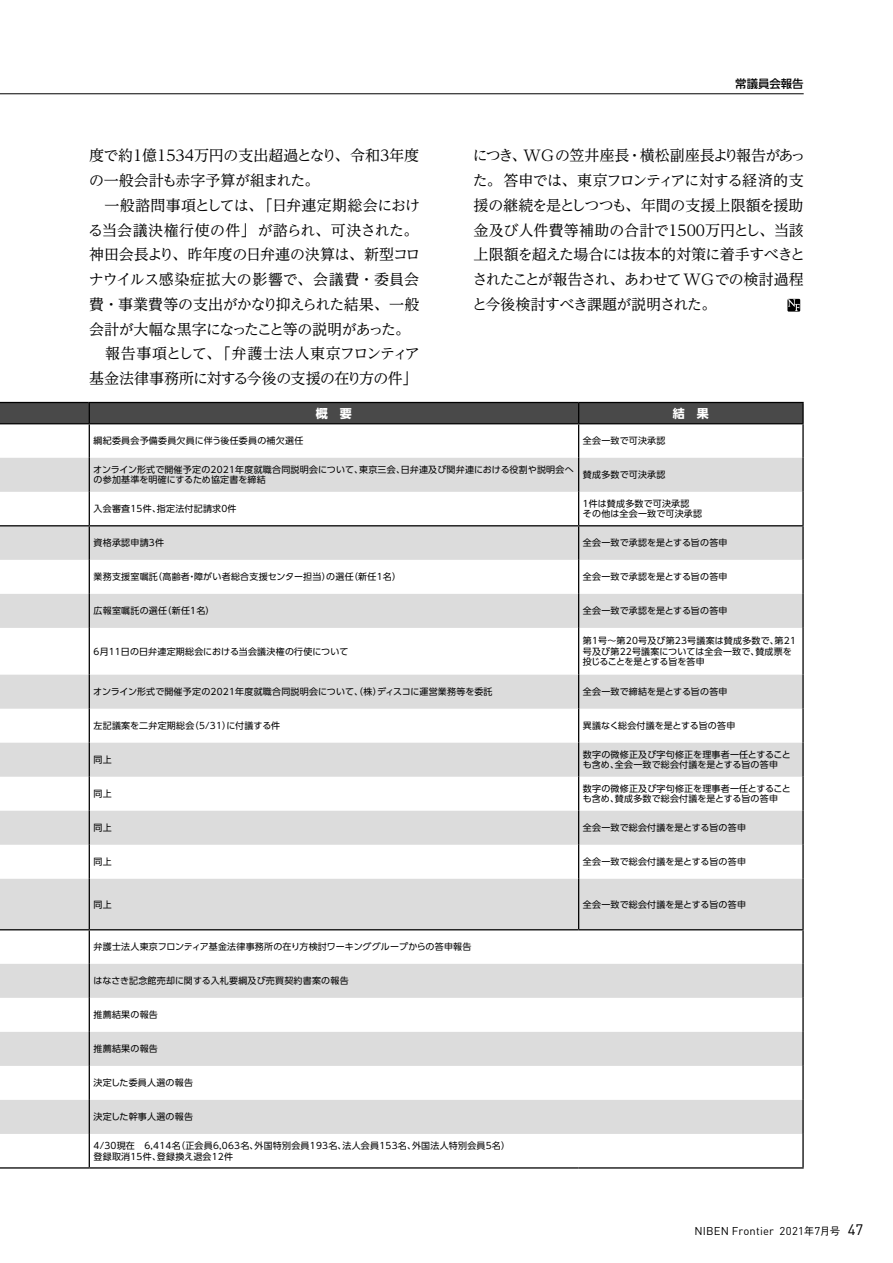
<style>
.page{position:relative;width:893px;height:1263px;background:#fff}
.page>*{position:absolute;margin:0;border:0;box-sizing:border-box;transform-origin:0 0}
.t1{font:15px/24.8px "UD Reimin Pr 6 N";letter-spacing:-.02em;color:#000}
.t2{font:700 12px "UD Shin Go Pro";color:#fff}
.t3{font:500 11.4px "UD Shin Go Pr 6 N";color:#000}
.t4{font:11.25px "DIN";letter-spacing:.015em;color:#000}
.t5{font:9px/10.5px "UD Shin Go Pro";letter-spacing:.025em;color:#000}
.s1{font-family:"Gothic BBB Pro";font-weight:500;font-size:10.5px}
.s2{font-size:15px}
</style>
<div class="page">
<div style="left:0;top:458px;width:802px;height:34px;background:#dcdcdc"></div>
<svg style="left:0;top:526px;width:802px;height:608px;fill:#dcdcdc"></svg>
<hr style="left:89px;top:930px;width:1px;height:34px;background:#000">
<hr style="left:89px;top:964px;width:1px;height:34px;background:#000">
<hr style="left:89px;top:998px;width:1px;height:34px;background:#000">
<hr style="left:89px;top:1032px;width:1px;height:34px;background:#000">
<hr style="left:89px;top:1066px;width:1px;height:34px;background:#000">
<hr style="left:89px;top:1100px;width:1px;height:34px;background:#000">
<hr style="left:89px;top:1134px;width:1px;height:33px;background:#000">
<hr style="left:579px;top:402px;width:225px;height:1px;background:#000">
<hr style="left:802px;top:403px;width:2px;height:20px;background:#000">
<hr style="left:579px;top:423px;width:225px;height:1px;background:#000">
<hr style="left:802px;top:424px;width:2px;height:34px;background:#000">
<hr style="left:802px;top:458px;width:2px;height:34px;background:#000">
<hr style="left:802px;top:492px;width:2px;height:33px;background:#000">
<hr style="left:0;top:525px;width:89px;height:1px;background:#000">
<hr style="left:89px;top:525px;width:490px;height:1px;background:#000">
<hr style="left:579px;top:525px;width:225px;height:1px;background:#000">
<hr style="left:802px;top:526px;width:2px;height:34px;background:#000">
<hr style="left:802px;top:560px;width:2px;height:34px;background:#000">
<hr style="left:802px;top:594px;width:2px;height:34px;background:#000">
<hr style="left:802px;top:628px;width:2px;height:47px;background:#000">
<hr style="left:802px;top:675px;width:2px;height:34px;background:#000">
<hr style="left:802px;top:709px;width:2px;height:34px;background:#000">
<hr style="left:802px;top:743px;width:2px;height:34px;background:#000">
<hr style="left:802px;top:777px;width:2px;height:34px;background:#000">
<hr style="left:802px;top:811px;width:2px;height:34px;background:#000">
<hr style="left:802px;top:845px;width:2px;height:34px;background:#000">
<hr style="left:802px;top:879px;width:2px;height:50px;background:#000">
<hr style="left:0;top:929px;width:89px;height:1px;background:#000">
<hr style="left:579px;top:929px;width:225px;height:1px;background:#000">
<hr style="left:802px;top:930px;width:2px;height:34px;background:#000">
<hr style="left:802px;top:964px;width:2px;height:34px;background:#000">
<hr style="left:802px;top:998px;width:2px;height:34px;background:#000">
<hr style="left:802px;top:1032px;width:2px;height:34px;background:#000">
<hr style="left:802px;top:1066px;width:2px;height:34px;background:#000">
<hr style="left:802px;top:1100px;width:2px;height:34px;background:#000">
<hr style="left:802px;top:1134px;width:2px;height:33px;background:#000">
<hr style="left:0;top:1167px;width:89px;height:1px;background:#000">
<hr style="left:89px;top:1167px;width:490px;height:1px;background:#000">
<hr style="left:579px;top:1167px;width:225px;height:1px;background:#000">
<svg style="left:0;top:402px;width:803px;height:22px;background:#424242"></svg>
<hr style="left:89px;top:424px;width:1px;height:34px;background:#000">
<hr style="left:578px;top:424px;width:1px;height:34px;background:#000">
<hr style="left:89px;top:458px;width:1px;height:34px;background:#000">
<hr style="left:578px;top:458px;width:1px;height:34px;background:#000">
<hr style="left:89px;top:492px;width:1px;height:33px;background:#000">
<hr style="left:578px;top:492px;width:1px;height:33px;background:#000">
<hr style="left:89px;top:526px;width:1px;height:34px;background:#000">
<hr style="left:578px;top:526px;width:1px;height:34px;background:#000">
<hr style="left:89px;top:560px;width:1px;height:34px;background:#000">
<hr style="left:578px;top:560px;width:1px;height:34px;background:#000">
<hr style="left:89px;top:594px;width:1px;height:34px;background:#000">
<hr style="left:578px;top:594px;width:1px;height:34px;background:#000">
<hr style="left:89px;top:628px;width:1px;height:47px;background:#000">
<hr style="left:578px;top:628px;width:1px;height:47px;background:#000">
<hr style="left:89px;top:675px;width:1px;height:34px;background:#000">
<hr style="left:578px;top:675px;width:1px;height:34px;background:#000">
<hr style="left:89px;top:709px;width:1px;height:34px;background:#000">
<hr style="left:578px;top:709px;width:1px;height:34px;background:#000">
<hr style="left:89px;top:743px;width:1px;height:34px;background:#000">
<hr style="left:578px;top:743px;width:1px;height:34px;background:#000">
<hr style="left:89px;top:777px;width:1px;height:34px;background:#000">
<hr style="left:578px;top:777px;width:1px;height:34px;background:#000">
<hr style="left:89px;top:811px;width:1px;height:34px;background:#000">
<hr style="left:578px;top:811px;width:1px;height:34px;background:#000">
<hr style="left:89px;top:845px;width:1px;height:34px;background:#000">
<hr style="left:578px;top:845px;width:1px;height:34px;background:#000">
<hr style="left:89px;top:879px;width:1px;height:50px;background:#000">
<hr style="left:578px;top:879px;width:1px;height:50px;background:#000">
<hr style="left:89px;top:929px;width:490px;height:1px;background:#000">
<svg style="left:787px;top:299px;width:13px;height:13px"></svg>
<svg style="left:788px;top:299px;width:11px;height:12px"></svg>
<hr style="left:0;top:94px;width:804px;height:1px;background:#000">
<p class="t3" style="left:735px;top:74px;width:70px">常議員会報告</p>
<p class="t1" style="left:88px;top:143px;width:334px">度で約1億1534万円の支出超過となり、令和3年度の一般会計も赤字予算が組まれた。<br>　一般諮問事項としては、「日弁連定期総会における当会議決権行使の件」が諮られ、可決された。神田会長より、昨年度の日弁連の決算は、新型コロナウイルス感染症拡大の影響で、会議費・委員会費・事業費等の支出がかなり抑えられた結果、一般会計が大幅な黒字になったこと等の説明があった。　報告事項として、「弁護士法人東京フロンティア基金法律事務所に対する今後の支援の在り方の件」</p>
<h1 class="t1" style="left:472px;top:143px;width:335px;text-align:justify">につき、WGの笠井座長・横松副座長より報告があった。答申では、東京フロンティアに対する経済的支援の継続を是としつつも、年間の支援上限額を援助金及び人件費等補助の合計で1500万円とし、当該上限額を超えた場合には抜本的対策に着手すべきとされたことが報告され、あわせてWGでの検討過程と今後検討すべき課題が説明された。　　　　</h1>
<h2 class="t2" style="left:316px;top:403px;width:37px">概　要</h2>
<h2 class="t2" style="left:673px;top:403px;width:37px">結　果</h2>
<p class="t5" style="left:94px;top:435px;width:211px">綱紀委員会予備委員欠員に伴う後任委員の補欠選任</p>
<p class="t5" style="left:583px;top:435px;width:84px">全会一致で可決承認</p>
<p class="t5" style="left:93px;top:464px;width:482px">オンライン形式で開催予定の2021年度就職合同説明会について、東京三会、日弁連及び関弁連における役割や説明会への参加基準を明確にするため協定書を締結</p>
<p class="t5" style="left:583px;top:469px;width:84px">賛成多数で可決承認</p>
<p class="t5" style="left:94px;top:503px;width:145px">入会審査15件、指定法付記請求0件</p>
<p class="t5" style="left:581px;top:498px;width:122px">１件は賛成多数で可決承認<br>その他は全会一致で可決承認</p>
<p class="t5" style="left:94px;top:537px;width:72px">資格承認申請3件</p>
<p class="t5" style="left:583px;top:537px;width:146px">全会一致で承認を是とする旨の答申</p>
<p class="t5" style="left:94px;top:571px;width:309px">業務支援室嘱託（高齢者・障がい者総合支援センター担当）の選任（新任1名）</p>
<p class="t5" style="left:583px;top:571px;width:146px">全会一致で承認を是とする旨の答申</p>
<p class="t5" style="left:94px;top:605px;width:123px">広報室嘱託の選任（新任1名）</p>
<p class="t5" style="left:583px;top:605px;width:146px">全会一致で承認を是とする旨の答申</p>
<p class="t5" style="left:94px;top:646px;width:256px">6月11日の日弁連定期総会における当会議決権の行使について</p>
<p class="t5" style="left:583px;top:635px;width:215px">第1号～第20号及び第23号議案は賛成多数で、第21号及び第22号議案については全会一致で、賛成票を投じることを是とする旨を答申</p>
<p class="t5" style="left:93px;top:686px;width:401px">オンライン形式で開催予定の2021年度就職合同説明会について、（株）ディスコに運営業務等を委託</p>
<p class="t5" style="left:583px;top:686px;width:146px">全会一致で締結を是とする旨の答申</p>
<p class="t5" style="left:94px;top:720px;width:188px">左記議案を二弁定期総会（5/31）に付議する件</p>
<p class="t5" style="left:583px;top:720px;width:154px">異議なく総会付議を是とする旨の答申</p>
<p class="t5" style="left:94px;top:754px;width:20px">同上</p>
<p class="t5" style="left:583px;top:749px;width:210px">数字の微修正及び字句修正を理事者一任とすることも含め、全会一致で総会付議を是とする旨の答申</p>
<p class="t5" style="left:94px;top:788px;width:20px">同上</p>
<p class="t5" style="left:583px;top:783px;width:210px">数字の微修正及び字句修正を理事者一任とすることも含め、賛成多数で総会付議を是とする旨の答申</p>
<p class="t5" style="left:94px;top:822px;width:20px">同上</p>
<p class="t5" style="left:583px;top:822px;width:165px">全会一致で総会付議を是とする旨の答申</p>
<p class="t5" style="left:94px;top:856px;width:20px">同上</p>
<p class="t5" style="left:583px;top:856px;width:165px">全会一致で総会付議を是とする旨の答申</p>
<p class="t5" style="left:94px;top:899px;width:20px">同上</p>
<p class="t5" style="left:583px;top:899px;width:165px">全会一致で総会付議を是とする旨の答申</p>
<p class="t5" style="left:94px;top:941px;width:379px">弁護士法人東京フロンティア基金法律事務所の在り方検討ワーキンググループからの答申報告</p>
<p class="t5" style="left:93px;top:975px;width:257px">はなさき記念館売却に関する入札要綱及び売買契約書案の報告</p>
<p class="t5" style="left:94px;top:1009px;width:66px">推薦結果の報告</p>
<p class="t5" style="left:94px;top:1043px;width:66px">推薦結果の報告</p>
<p class="t5" style="left:94px;top:1077px;width:101px">決定した委員人選の報告</p>
<p class="t5" style="left:94px;top:1111px;width:101px">決定した幹事人選の報告</p>
<p class="t5" style="left:94px;top:1140px;width:418px">4/30現在　6,414名（正会員6,063名、外国特別会員193名、法人会員153名、外国法人特別会員5名）登録取消15件、登録換え退会12件</p>
<p class="t4" style="left:694px;top:1224px;width:170px">NIBEN Frontier 2021<span class="s1">年</span>7<span class="s1">月号</span> <span class="s2">47</span></p>
</div>
